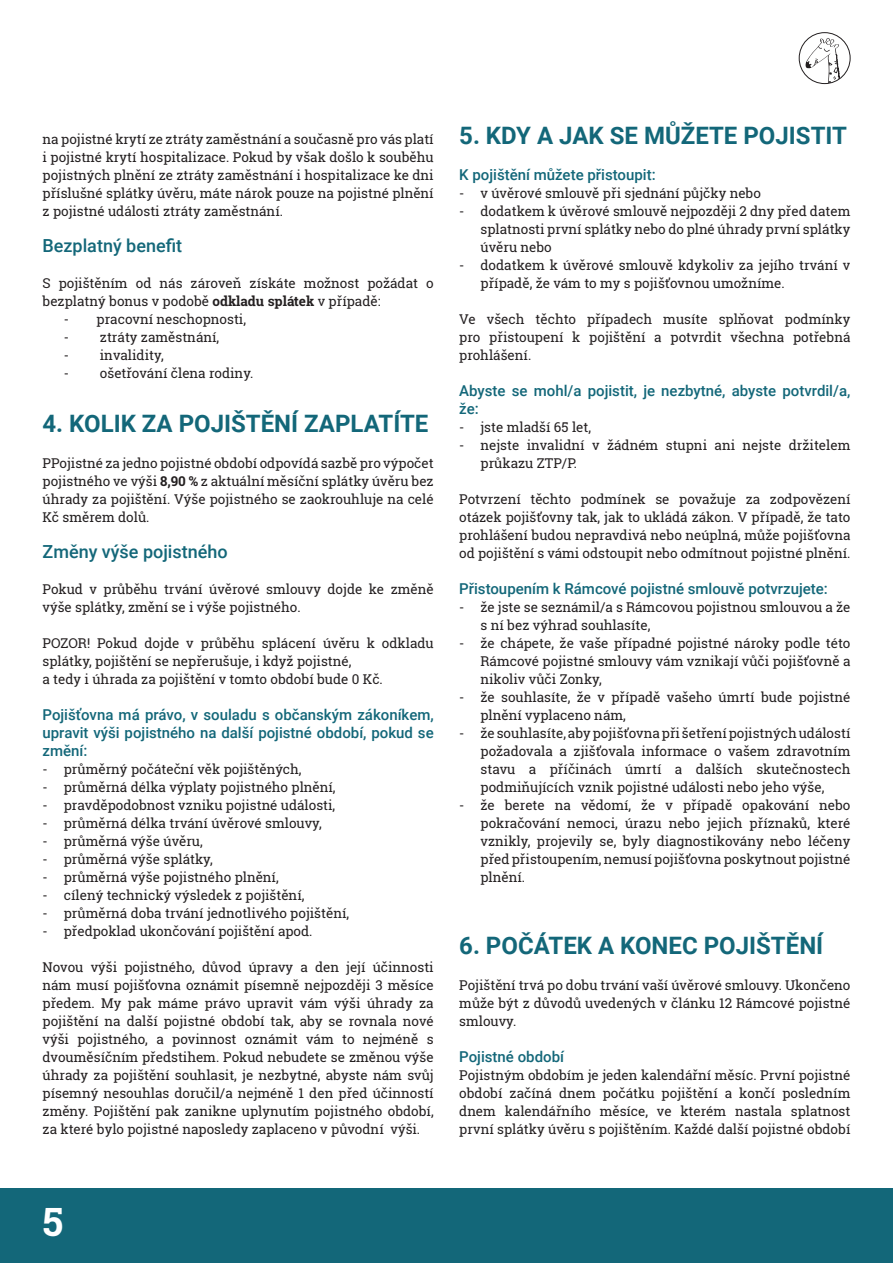
<style>
.page{position:relative;width:893px;height:1263px;background:#fff}
.page>*{position:absolute;margin:0;border:0;box-sizing:border-box;transform-origin:0 0}
.t1{font:700 39px "Roboto Slab";color:#fff}
.t2{font:700 24px "Roboto";color:#136779}
.t3{font:500 18px "Roboto";color:#136779}
.t4{font:500 15px/18px "Roboto";color:#136779}
.t5{font:13.5px/18px "Roboto Slab";color:#231f20;text-align:justify}
.s1{font-weight:700}
</style>
<div class="page">
<div style="left:0;top:1188px;width:893px;height:75px;background:#136779"></div>
<svg style="left:805px;top:38px;width:37px;height:46px"></svg>
<div style="left:799px;top:32px;width:51px;height:52px;border:1px solid #231f20;border-radius:50%"></div>
<p class="t5" style="left:43px;top:130px;width:393px">na pojistné krytí ze ztráty zaměstnání a současně pro vás platí i pojistné krytí hospitalizace. Pokud by však došlo k souběhu pojistných plnění ze ztráty zaměstnání i hospitalizace ke dni příslušné splátky úvěru, máte nárok pouze na pojistné plnění z pojistné události ztráty zaměstnání.</p>
<h3 class="t3" style="left:43px;top:233px;width:141px">Bezplatný benefit</h3>
<p class="t5" style="left:43px;top:274px;width:393px">S pojištěním od nás zároveň získáte možnost požádat o bezplatný bonus v podobě <span class="s1">odkladu splátek</span> v případě:</p>
<p class="t5" style="left:64px;top:310px;width:184px">- pracovní neschopnosti,</p>
<p class="t5" style="left:64px;top:328px;width:157px">- ▪ztráty zaměstnání,</p>
<p class="t5" style="left:64px;top:346px;width:101px">- ▪invalidity,</p>
<p class="t5" style="left:64px;top:364px;width:191px">- ▪ošetřování člena rodiny.</p>
<h2 class="t2" style="left:43px;top:407px;width:387px">4. KOLIK ZA POJIŠTĚNÍ ZAPLATÍTE</h2>
<p class="t5" style="left:43px;top:454px;width:393px">PPojistné za jedno pojistné období odpovídá sazbě pro výpočet pojistného ve výši <span class="s1">8,90 %</span> z aktuální měsíční splátky úvěru bez úhrady za pojištění. Výše pojistného se zaokrouhluje na celé Kč směrem dolů.</p>
<h3 class="t3" style="left:43px;top:539px;width:187px">Změny výše pojistného</h3>
<p class="t5" style="left:43px;top:580px;width:393px">Pokud v průběhu trvání úvěrové smlouvy dojde ke změně výše splátky, změní se i výše pojistného.</p>
<p class="t5" style="left:43px;top:634px;width:393px;text-align:left">POZOR! Pokud dojde v průběhu splácení úvěru k odkladu splátky, pojištění se nepřerušuje, i když pojistné,<br>a tedy i úhrada za pojištění v tomto období bude 0 Kč.</p>
<p class="t4" style="left:43px;top:705px;width:393px;text-align:justify">Pojišťovna má právo, v souladu s občanským zákoníkem, upravit výši pojistného na další pojistné období, pokud se změní:</p>
<p class="t5" style="left:43px;top:760px;width:261px">- průměrný počáteční věk pojištěných,</p>
<p class="t5" style="left:43px;top:778px;width:295px">- průměrná délka výplaty pojistného plnění,</p>
<p class="t5" style="left:43px;top:796px;width:294px">- pravděpodobnost vzniku pojistné události,</p>
<p class="t5" style="left:43px;top:814px;width:281px">- průměrná délka trvání úvěrové smlouvy,</p>
<p class="t5" style="left:43px;top:832px;width:162px">- průměrná výše úvěru,</p>
<p class="t5" style="left:43px;top:850px;width:172px">- průměrná výše splátky,</p>
<p class="t5" style="left:43px;top:868px;width:238px">- průměrná výše pojistného plnění,</p>
<p class="t5" style="left:43px;top:886px;width:263px">- cílený technický výsledek z pojištění,</p>
<p class="t5" style="left:43px;top:904px;width:308px">- průměrná doba trvání jednotlivého pojištění,</p>
<p class="t5" style="left:43px;top:922px;width:271px">- předpoklad ukončování pojištění apod.</p>
<p class="t5" style="left:43px;top:958px;width:393px">Novou výši pojistného, důvod úpravy a den její účinnosti nám musí pojišťovna oznámit písemně nejpozději 3 měsíce předem. My pak máme právo upravit vám výši úhrady za pojištění na další pojistné období tak, aby se rovnala nové výši pojistného, a povinnost oznámit vám to nejméně s dvouměsíčním předstihem. Pokud nebudete se změnou výše úhrady za pojištění souhlasit, je nezbytné, abyste nám svůj písemný nesouhlas doručil/a nejméně 1 den před účinností změny. Pojištění pak zanikne uplynutím pojistného období, za které bylo pojistné naposledy zaplaceno v původní výši.</p>
<h2 class="t2" style="left:459px;top:119px;width:389px">5. KDY A JAK SE MŮŽETE POJISTIT</h2>
<p class="t4" style="left:459px;top:165px;width:198px">K pojištění můžete přistoupit:</p>
<p class="t5" style="left:459px;top:184px;width:303px">- v úvěrové smlouvě při sjednání půjčky nebo</p>
<p class="t5" style="left:480px;top:202px;width:371px;text-indent:-21px">- dodatkem k úvěrové smlouvě nejpozději 2 dny před datem splatnosti první splátky nebo do plné úhrady první splátky úvěru nebo</p>
<p class="t5" style="left:480px;top:256px;width:371px;text-indent:-21px">- dodatkem k úvěrové smlouvě kdykoliv za jejího trvání v případě, že vám to my s pojišťovnou umožníme.</p>
<p class="t5" style="left:459px;top:310px;width:393px">Ve všech těchto případech musíte splňovat podmínky pro přistoupení k pojištění a potvrdit všechna potřebná prohlášení.</p>
<p class="t4" style="left:459px;top:381px;width:393px">Abyste se mohl/a pojistit, je nezbytné, abyste potvrdil/a, že:</p>
<p class="t5" style="left:459px;top:418px;width:133px">- jste mladší 65 let,</p>
<p class="t5" style="left:480px;top:436px;width:371px;text-indent:-21px">- nejste invalidní v žádném stupni ani nejste držitelem průkazu ZTP/P.</p>
<p class="t5" style="left:459px;top:490px;width:393px">Potvrzení těchto podmínek se považuje za zodpovězení otázek pojišťovny tak, jak to ukládá zákon. V případě, že tato prohlášení budou nepravdivá nebo neúplná, může pojišťovna od pojištění s vámi odstoupit nebo odmítnout pojistné plnění.</p>
<p class="t4" style="left:459px;top:579px;width:370px">Přistoupením k Rámcové pojistné smlouvě potvrzujete:</p>
<p class="t5" style="left:480px;top:598px;width:371px;text-indent:-21px">- že jste se seznámil/a s Rámcovou pojistnou smlouvou a že s ní bez výhrad souhlasíte,</p>
<p class="t5" style="left:480px;top:634px;width:371px;text-indent:-21px">- že chápete, že vaše případné pojistné nároky podle této Rámcové pojistné smlouvy vám vznikají vůči pojišťovně a nikoliv vůči Zonky,</p>
<p class="t5" style="left:480px;top:688px;width:371px;text-indent:-21px">- že souhlasíte, že v případě vašeho úmrtí bude pojistné plnění vyplaceno nám,</p>
<p class="t5" style="left:480px;top:724px;width:371px;text-indent:-21px">- že souhlasíte, aby pojišťovna při šetření pojistných událostí požadovala a zjišťovala informace o vašem zdravotním stavu a příčinách úmrtí a dalších skutečnostech podmiňujících vznik pojistné události nebo jeho výše,</p>
<p class="t5" style="left:480px;top:796px;width:371px;text-indent:-21px">- že berete na vědomí, že v případě opakování nebo pokračování nemoci, úrazu nebo jejich příznaků, které vznikly, projevily se, byly diagnostikovány nebo léčeny před přistoupením, nemusí pojišťovna poskytnout pojistné plnění.</p>
<h2 class="t2" style="left:459px;top:929px;width:366px">6. POČÁTEK A KONEC POJIŠTĚNÍ</h2>
<p class="t5" style="left:459px;top:976px;width:393px">Pojištění trvá po dobu trvání vaší úvěrové smlouvy. Ukončeno může být z důvodů uvedených v článku 12 Rámcové pojistné smlouvy.</p>
<p class="t4" style="left:459px;top:1047px;width:106px">Pojistné období</p>
<p class="t5" style="left:459px;top:1066px;width:393px">Pojistným obdobím je jeden kalendářní měsíc. První pojistné období začíná dnem počátku pojištění a končí posledním dnem kalendářního měsíce, ve kterém nastala splatnost první splátky úvěru s pojištěním. Každé další pojistné období</p>
<h1 class="t1" style="left:43px;top:1195px;width:22px">5</h1>
</div>
